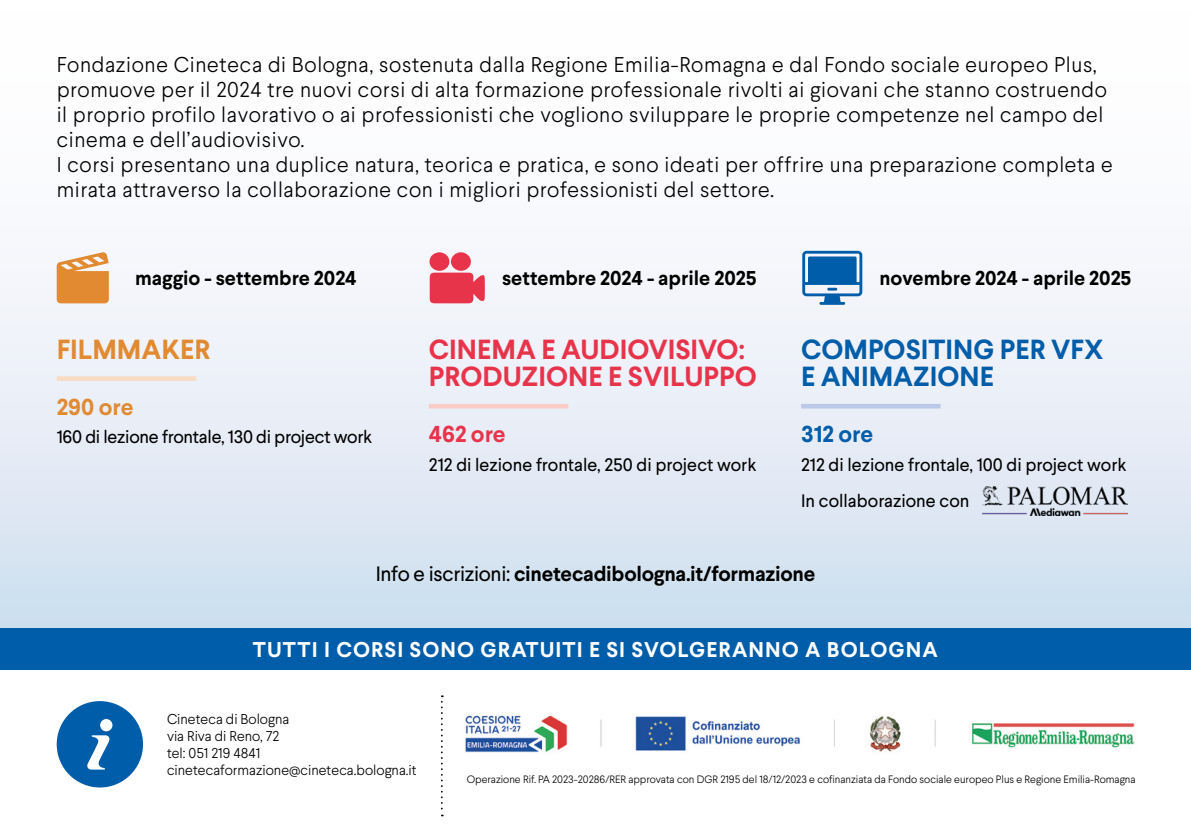
<style>
.page{position:relative;width:1191px;height:840px;background:#fff}
.page>*{position:absolute;margin:0;border:0;box-sizing:border-box;transform-origin:0 0}
.t1{font:700 27.6px/27.6px "Larsseit";color:#e7344a}
.t2{font:700 27.6px/27.6px "Larsseit";color:#005da9}
.t3{font:700 27.6px "Larsseit";color:#e18a31}
.t4{font:700 23px "Larsseit";color:#e18a31}
.t5{font:700 23px "Larsseit";color:#e7344a}
.t6{font:700 23px "Larsseit";color:#005da9}
.t7{font:300 21.4px/24.8px "Larsseit";letter-spacing:.03em;color:#000}
.t8{font:700 21.4px "Larsseit";letter-spacing:.05em;color:#fff}
.t9{font:700 20.8px "Larsseit";letter-spacing:-.015em;color:#000}
.t10{font:700 20px "Larsseit";color:#000}
.t11{font:18px/36.2px "Larsseit";color:#000}
.t12{font:300 14.2px/17px "Larsseit";color:#000}
.t13{font:300 10.6px "Larsseit";color:#000}
.s1{font-weight:400}
</style>
<div class="page">
<div style="left:0;top:0;width:1191px;height:628px;background:linear-gradient(to bottom,#fff,#d5e2f0)"></div>
<div style="left:0;top:628px;width:1191px;height:42px;background:#005da9"></div>
<svg style="left:441px;top:695px;width:2px;height:120px"></svg>
<svg style="left:57px;top:701px;width:86px;height:86px"></svg>
<svg style="left:57px;top:376px;width:139px;height:4px"></svg>
<div style="left:429px;top:403px;width:139px;height:5px;background:#f9ccc6"></div>
<div style="left:801px;top:403px;width:139px;height:5px;background:#bcc8e8"></div>
<svg style="left:57px;top:252px;width:52px;height:51px"></svg>
<svg style="left:430px;top:272px;width:55px;height:31px;background:#e8455a"></svg>
<div style="left:429px;top:252px;width:20px;height:19px;background:#e7344a;border-radius:50%"></div>
<div style="left:451px;top:252px;width:20px;height:18px;background:#e7344a;border-radius:50%"></div>
<img style="left:982px;top:486px;width:145px;height:29px">
<img style="left:465px;top:715px;width:670px;height:38px">
<svg style="left:802px;top:251px;width:60px;height:53px"></svg>
<p class="t7" style="left:57px;top:52px;width:1057px">Fondazione Cineteca di Bologna, sostenuta dalla Regione Emilia-Romagna e dal Fondo sociale europeo Plus, promuove per il 2024 tre nuovi corsi di alta formazione professionale rivolti ai giovani che stanno costruendo il proprio profilo lavorativo o ai professionisti che vogliono sviluppare le proprie competenze nel campo del cinema e dell’audiovisivo.<br>I corsi presentano una duplice natura, teorica e pratica, e sono ideati per offrire una preparazione completa e mirata attraverso la collaborazione con i migliori professionisti del settore.</p>
<p class="t10" style="left:135px;top:265px;width:223px">maggio - settembre 2024</p>
<p class="t10" style="left:502px;top:265px;width:256px">settembre 2024 - aprile 2025</p>
<p class="t10" style="left:879px;top:265px;width:253px">novembre 2024 - aprile 2025</p>
<p class="t3" style="left:57px;top:331px;width:155px">FILMMAKER</p>
<p class="t4" style="left:57px;top:392px;width:78px">290 ore</p>
<p class="t11" style="left:57px;top:418px;width:317px">160 di lezione frontale, 130 di project work</p>
<p class="t1" style="left:429px;top:335px;width:329px">CINEMA E AUDIOVISIVO:<br>PRODUZIONE E SVILUPPO</p>
<p class="t5" style="left:429px;top:419px;width:78px">462 ore</p>
<p class="t11" style="left:429px;top:446px;width:329px">212 di lezione frontale, 250 di project work</p>
<p class="t2" style="left:801px;top:335px;width:304px">COMPOSITING PER VFX<br>E ANIMAZIONE</p>
<p class="t6" style="left:801px;top:419px;width:74px">312 ore</p>
<p class="t11" style="left:801px;top:446px;width:327px">212 di lezione frontale, 100 di project work<br>In collaborazione con</p>
<p class="t9" style="left:376px;top:559px;width:441px"><span class="s1">Info e iscrizioni:</span> cinetecadibologna.it/formazione</p>
<p class="t8" style="left:253px;top:635px;width:686px">TUTTI I CORSI SONO GRATUITI E SI SVOLGERANNO A BOLOGNA</p>
<p class="t12" style="left:167px;top:710px;width:251px">Cineteca di Bologna<br>via Riva di Reno, 72<br>tel: 051 219 4841 cinetecaformazione@cineteca.bologna.it</p>
<p class="t13" style="left:467px;top:772px;width:670px">Operazione Rif. PA 2023-20286/RER approvata con DGR 2195 del 18/12/2023 e cofinanziata da Fondo sociale europeo Plus e Regione Emilia-Romagna</p>
</div>
